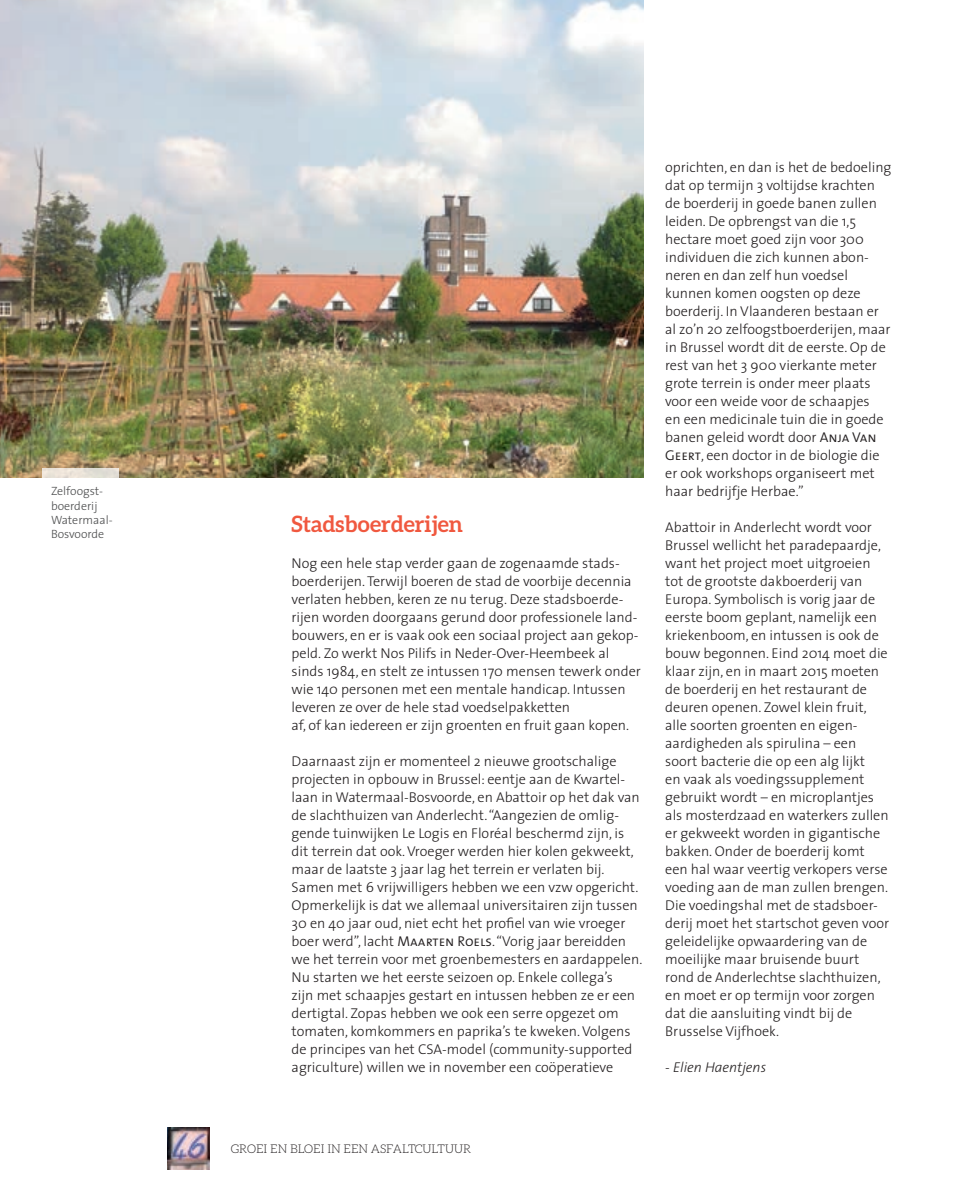
<style>
.page{position:relative;width:978px;height:1191px;background:#fff}
.page>*{position:absolute;margin:0;border:0;box-sizing:border-box;transform-origin:0 0}
.t1{font:700 22.5px "Aleo";color:#f0583f}
.t2{font:300 14.25px/18px "The Sans";color:#231f20}
.t3{font:italic 300 14.25px "The Sans";color:#231f20}
.t4{font:300 12px/14.4px "The Sans";color:#4b4c4d}
.t5{font:300 12px "Aleo";color:#231f20}
.s1{font-family:"The Sans Semi Light Caps";font-weight:400}
</style>
<div class="page">
<img style="left:167px;top:1127px;width:43px;height:42px">
<img style="left:0;top:0;width:644px;height:478px">
<div style="left:43px;top:469px;width:76px;height:9px;background:#e8e1d7"></div>
<p class="t4" style="left:51px;top:483px;width:63px">Zelfoogst&shy;boerderij<br>Watermaal-<br>Bosvoorde</p>
<h1 class="t1" style="left:292px;top:511px;width:173px">Stadsboerderijen</h1>
<p class="t2" style="left:292px;top:554px;width:351px">Nog een hele stap verder gaan de zogenaamde stads&shy;boerderijen. Terwijl boeren de stad de voorbije decennia verlaten hebben, keren ze nu terug. Deze stadsboerde&shy;rijen worden doorgaans gerund door professionele land&shy;bouwers, en er is vaak ook een sociaal project aan gekop&shy;peld. Zo werkt Nos Pilifs in Neder-Over-Heembeek al sinds 1984, en stelt ze intussen 170 mensen tewerk onder wie 140 personen met een mentale handicap. Intussen leveren ze over de hele stad voedselpakketten<br>af, of kan iedereen er zijn groenten en fruit gaan kopen.</p>
<p class="t2" style="left:292px;top:751px;width:352px">Daarnaast zijn er momenteel 2 nieuwe grootschalige projecten in opbouw in Brussel: eentje aan de Kwartel&shy;laan in Watermaal-Bosvoorde, en Abattoir op het dak van de slachthuizen van Anderlecht.“Aangezien de omlig&shy;gende tuinwijken Le Logis en Floréal beschermd zijn, is dit terrein dat ook.Vroeger werden hier kolen gekweekt, maar de laatste 3 jaar lag het terrein er verlaten bij.<br>Samen met 6 vrijwilligers hebben we een vzw opgericht.<br>Opmerkelijk is dat we allemaal universitairen zijn tussen 30 en 40 jaar oud, niet echt het profiel van wie vroeger boer werd”, lacht <span class="s1">Maarten Roels</span>.“Vorig jaar bereidden we het terrein voor met groenbemesters en aardappelen.<br>Nu starten we het eerste seizoen op. Enkele collega’s<br>zijn met schaapjes gestart en intussen hebben ze er een dertigtal. Zopas hebben we ook een serre opgezet om tomaten, komkommers en paprika’s te kweken.Volgens de principes van het CSA-model (community-supported agriculture) willen we in november een coöperatieve</p>
<p class="t2" style="left:665px;top:158px;width:228px">oprichten, en dan is het de bedoeling dat op termijn 3 voltijdse krachten de boerderij in goede banen zullen leiden. De opbrengst van die 1,5 hectare moet goed zijn voor 300 individuen die zich kunnen abon&shy;neren en dan zelf hun voedsel kunnen komen oogsten op deze boerderij. In Vlaanderen bestaan er al zo’n 20 zelfoogstboerderijen, maar in Brussel wordt dit de eerste. Op de rest van het 3 900 vierkante meter grote terrein is onder meer plaats voor een weide voor de schaapjes<br>en een medicinale tuin die in goede banen geleid wordt door <span class="s1">Anja Van Geert</span>, een doctor in de biologie die er ook workshops organiseert met haar bedrijfje Herbae.”</p>
<p class="t2" style="left:665px;top:517px;width:225px">Abattoir in Anderlecht wordt voor Brussel wellicht het paradepaardje, want het project moet uitgroeien tot de grootste dakboerderij van Europa. Symbolisch is vorig jaar de eerste boom geplant, namelijk een kriekenboom, en intussen is ook de bouw begonnen. Eind 2014 moet die klaar zijn, en in maart 2015 moeten de boerderij en het restaurant de deuren openen. Zowel klein fruit, alle soorten groenten en eigen&shy;aardigheden als spirulina – een soort bacterie die op een alg lijkt<br>en vaak als voedingssupplement gebruikt wordt – en microplantjes als mosterdzaad en waterkers zullen er gekweekt worden in gigantische bakken. Onder de boerderij komt een hal waar veertig verkopers verse voeding aan de man zullen brengen.<br>Die voedingshal met de stadsboer&shy;derij moet het startschot geven voor geleidelijke opwaardering van de moeilijke maar bruisende buurt rond de Anderlechtse slachthuizen, en moet er op termijn voor zorgen dat die aansluiting vindt bij de Brusselse Vijfhoek.</p>
<p class="t3" style="left:665px;top:1055px;width:102px">- Elien Haentjens</p>
<p class="t5" style="left:231px;top:1142px;width:242px">GROEI EN BLOEI IN EEN ASFALTCULTUUR</p>
</div>
